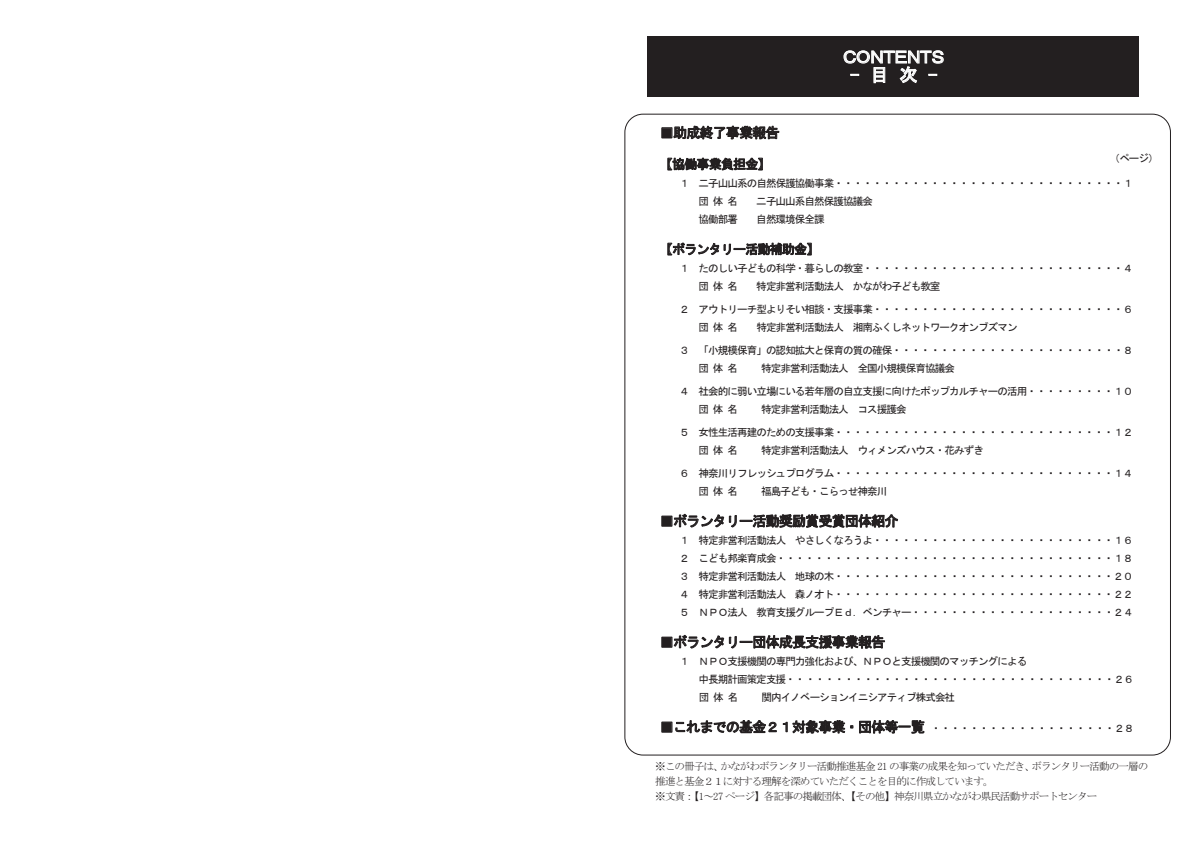
<style>
.page{position:relative;width:1197px;height:841px;background:#fff}
.page>*{position:absolute;margin:0;border:0;box-sizing:border-box;transform-origin:0 0}
.t1{font:18px/18px "MS P Gothic";letter-spacing:-.02em;color:#fff;text-align:center}
.t2{font:14px "MS Gothic";letter-spacing:-.06em;color:#231f20}
.t3{font:13px "MS Gothic";letter-spacing:-.055em;color:#231f20}
.t4{font:10.6px/18px "MS Gothic";letter-spacing:-.09em;color:#231f20}
.t5{font:10.6px/14.6px "MS Mincho";letter-spacing:-.09em;color:#231f20}
.s1{font-size:14px}
</style>
<div class="page">
<div style="left:648px;top:36px;width:490px;height:61px;background:#231f20"></div>
<svg style="left:843px;top:50px;width:100px;height:33px"></svg>
<div style="left:661px;top:127px;width:11px;height:11px;border:1px solid #231f20"></div>
<svg style="left:667px;top:125px;width:112px;height:46px"></svg>
<svg style="left:667px;top:242px;width:144px;height:14px"></svg>
<svg style="left:673px;top:513px;width:225px;height:15px"></svg>
<svg style="left:673px;top:634px;width:211px;height:15px"></svg>
<svg style="left:675px;top:720px;width:101px;height:13px"></svg>
<svg style="left:782px;top:720px;width:71px;height:13px"></svg>
<svg style="left:859px;top:720px;width:65px;height:13px"></svg>
<h1 class="t1" style="left:842px;top:48px;width:103px">ＣＯＮＴＥＮＴＳ-目次-</h1>
<h2 class="t2" style="left:659px;top:125px;width:121px">■助成終了事業報告</h2>
<p class="t3" style="left:659px;top:157px;width:112px">【協働事業負担金】</p>
<p class="t4" style="left:698px;top:174px;width:436px;text-indent:-19px">１ 二子山山系の自然保護協働事業・・・・・・・・・・・・・・・・・・・・・・・・・・・・・・１団体名</p>
<p class="t4" style="left:1109px;top:149px;width:51px">（ページ）</p>
<p class="t4" style="left:756px;top:192px;width:118px">二子山山系自然保護協議会</p>
<p class="t4" style="left:698px;top:210px;width:41px">協働部署</p>
<p class="t4" style="left:756px;top:210px;width:70px">自然環境保全課</p>
<p class="t3" style="left:659px;top:242px;width:161px">【ボランタリー活動補助金】</p>
<p class="t4" style="left:698px;top:259px;width:436px;text-indent:-19px">１ たのしい子どもの科学・暮らしの教室・・・・・・・・・・・・・・・・・・・・・・・・・・・４団体名</p>
<p class="t4" style="left:679px;top:274px;width:455px;line-height:23.1px;text-indent:77px">特定非営利活動法人 かながわ子ども教室<br>２ アウトリーチ型よりそい相談・支援事業・・・・・・・・・・・・・・・・・・・・・・・・・・６</p>
<p class="t4" style="left:698px;top:318px;width:41px">団体名</p>
<p class="t4" style="left:679px;top:315px;width:456px;line-height:23px;text-indent:77px">特定非営利活動法人 湘南ふくしネットワークオンブズマン<br>３ 「小規模保育」の認知拡大と保育の質の確保・・・・・・・・・・・・・・・・・・・・・・・・８</p>
<p class="t4" style="left:698px;top:359px;width:41px">団体名</p>
<p class="t4" style="left:679px;top:357px;width:455px;line-height:22.9px;text-indent:82px">特定非営利活動法人 全国小規模保育協議会<br>４ 社会的に弱い立場にいる若年層の自立支援に向けたポップカルチャーの活用・・・・・・・・・１０</p>
<p class="t4" style="left:698px;top:400px;width:41px">団体名</p>
<p class="t4" style="left:679px;top:397px;width:455px;line-height:23px;text-indent:82px">特定非営利活動法人 コス援護会<br>５ 女性生活再建のための支援事業・・・・・・・・・・・・・・・・・・・・・・・・・・・・・１２</p>
<p class="t4" style="left:698px;top:441px;width:41px">団体名</p>
<p class="t4" style="left:679px;top:438px;width:455px;line-height:23px;text-indent:82px">特定非営利活動法人 ウィメンズハウス・花みずき<br>６ 神奈川リフレッシュプログラム・・・・・・・・・・・・・・・・・・・・・・・・・・・・・１４</p>
<p class="t4" style="left:698px;top:482px;width:41px">団体名</p>
<p class="t4" style="left:761px;top:482px;width:128px">福島子ども・こらっせ神奈川</p>
<h2 class="t2" style="left:659px;top:514px;width:240px">■ボランタリー活動奨励賞受賞団体紹介</h2>
<p class="t4" style="left:679px;top:531px;width:456px;text-align:justify">１ 特定非営利活動法人 やさしくなろうよ・・・・・・・・・・・・・・・・・・・・・・・・・１６<br>２ こども邦楽育成会・・・・・・・・・・・・・・・・・・・・・・・・・・・・・・・・・・・１８<br>３ 特定非営利活動法人 地球の木・・・・・・・・・・・・・・・・・・・・・・・・・・・・・２０<br>４ 特定非営利活動法人 森ノオト・・・・・・・・・・・・・・・・・・・・・・・・・・・・・２２<br>５ ＮＰＯ法人 教育支援グループＥｄ．ベンチャー・・・・・・・・・・・・・・・・・・・・・２４</p>
<h2 class="t2" style="left:659px;top:635px;width:227px">■ボランタリー団体成長支援事業報告</h2>
<p class="t4" style="left:698px;top:652px;width:437px;text-indent:-19px">１ ＮＰＯ支援機関の専門力強化および、ＮＰＯと支援機関のマッチングによる<br>中長期計画策定支援・・・・・・・・・・・・・・・・・・・・・・・・・・・・・・・・・・２６団体名</p>
<p class="t4" style="left:761px;top:688px;width:195px">関内イノベーションイニシアティブ株式会社</p>
<p class="t4" style="left:659px;top:719px;width:476px"><span class="s1">■これまでの基金２１対象事業・団体等一覧</span>・・・・・・・・・・・・・・・・・・・２８</p>
<p class="t5" style="left:655px;top:759px;width:494px">※この冊子は、かながわボランタリー活動推進基金 21 の事業の成果を知っていただき、ボランタリー活動の一層の推進と基金２１に対する理解を深めていただくことを目的に作成しています。<br>※文責：【1～27 ページ】各記事の掲載団体、【その他】神奈川県立かながわ県民活動サポートセンター</p>
</div>
